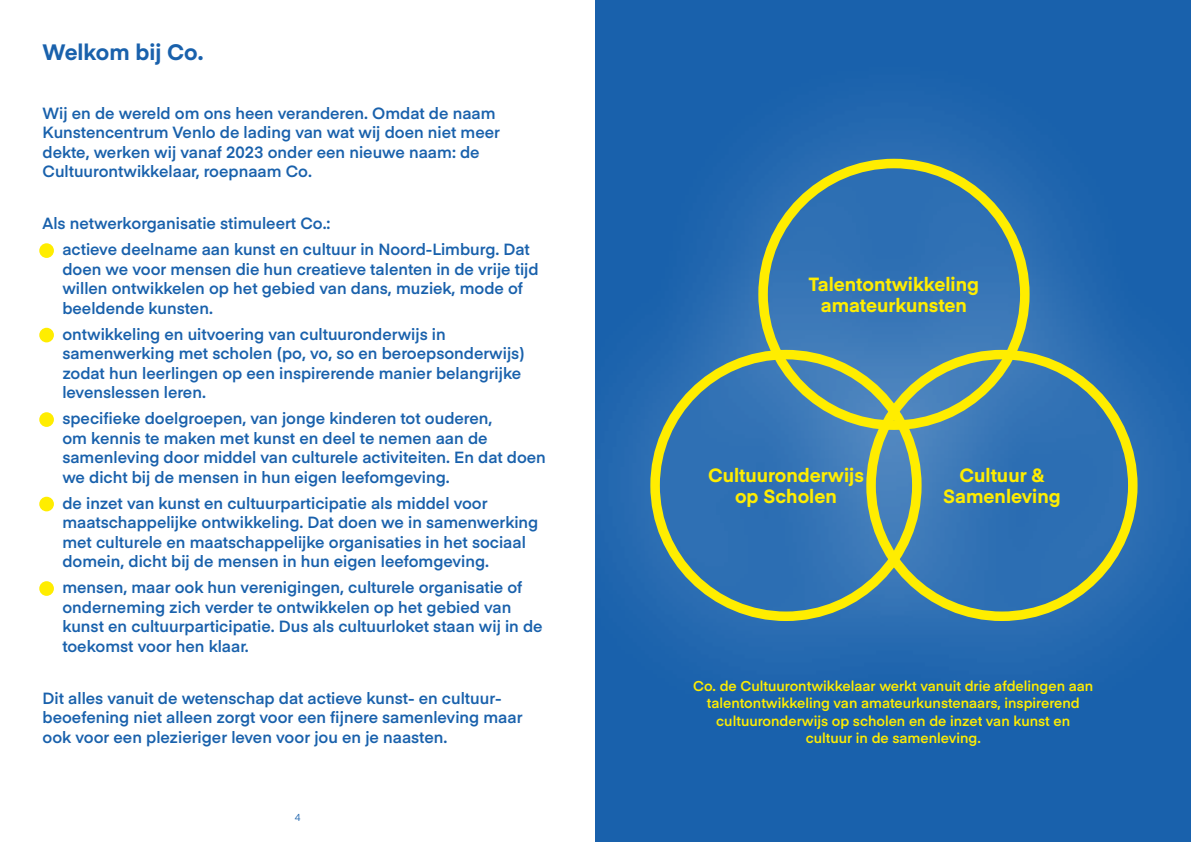
<style>
.page{position:relative;width:1191px;height:842px;background:#fff}
.page>*{position:absolute;margin:0;border:0;box-sizing:border-box;transform-origin:0 0}
.t1{font:700 22px "Eina 01";color:#1961ac}
.t2{font:700 18.9px/21.2px "Eina 01";color:#ffed00;text-align:center}
.t3{font:600 16px/19.5px "Eina 01";color:#1961ac}
.t4{font:600 14px/17.1px "Eina 01";color:#ffed00;text-align:center}
.t5{font:10px "Eina 01";color:#1961ac}
</style>
<div class="page">
<div style="left:595px;top:0;width:596px;height:842px;background:#1961ac"></div>
<svg style="left:609px;top:119px;width:571px;height:543px;fill:#2c6eb2"></svg>
<div style="left:758px;top:159px;width:271px;height:271px;border:10px solid #ffed00;border-radius:50%"></div>
<div style="left:650px;top:350px;width:271px;height:271px;border:10px solid #ffed00;border-radius:50%"></div>
<div style="left:866px;top:350px;width:271px;height:271px;border:10px solid #ffed00;border-radius:50%"></div>
<div style="left:39px;top:243px;width:15px;height:15px;background:#ffed00;border-radius:50%"></div>
<div style="left:39px;top:328px;width:15px;height:14px;background:#ffed00;border-radius:50%"></div>
<div style="left:39px;top:412px;width:15px;height:15px;background:#ffed00;border-radius:50%"></div>
<div style="left:39px;top:497px;width:15px;height:14px;background:#ffed00;border-radius:50%"></div>
<div style="left:39px;top:581px;width:15px;height:15px;background:#ffed00;border-radius:50%"></div>
<h1 class="t1" style="left:43px;top:36px;width:162px">Welkom bij Co.</h1>
<p class="t3" style="left:43px;top:102px;width:459px">Wij en de wereld om ons heen veranderen. Omdat de naam Kunstencentrum Venlo de lading van wat wij doen niet meer dekte, werken wij vanaf 2023 onder een nieuwe naam: de Cultuurontwikkelaar, roepnaam Co.</p>
<p class="t3" style="left:62px;top:209px;width:469px;line-height:26px;text-indent:-20px">Als netwerkorganisatie stimuleert Co.:<br>actieve deelname aan kunst en cultuur in Noord-Limburg. Dat</p>
<p class="t3" style="left:62px;top:258px;width:478px">doen we voor mensen die hun creatieve talenten in de vrije tijd willen ontwikkelen op het gebied van dans, muziek, mode of beeldende kunsten.</p>
<p class="t3" style="left:62px;top:323px;width:464px">ontwikkeling en uitvoering van cultuuronderwijs in samenwerking met scholen (po, vo, so en beroepsonderwijs) zodat hun leerlingen op een inspirerende manier belangrijke levenslessen leren.</p>
<p class="t3" style="left:62px;top:408px;width:485px">specifieke doelgroepen, van jonge kinderen tot ouderen,<br>om kennis te maken met kunst en deel te nemen aan de samenleving door middel van culturele activiteiten. En dat doen we dicht bij de mensen in hun eigen leefomgeving.</p>
<p class="t3" style="left:62px;top:492px;width:477px">de inzet van kunst en cultuurparticipatie als middel voor maatschappelijke ontwikkeling. Dat doen we in samenwerking met culturele en maatschappelijke organisaties in het sociaal domein, dicht bij de mensen in hun eigen leefomgeving.</p>
<p class="t3" style="left:62px;top:577px;width:482px">mensen, maar ook hun verenigingen, culturele organisatie of onderneming zich verder te ontwikkelen op het gebied van kunst en cultuurparticipatie. Dus als cultuurloket staan wij in de toekomst voor hen klaar.</p>
<p class="t3" style="left:43px;top:687px;width:481px">Dit alles vanuit de wetenschap dat actieve kunst- en cultuur&shy;beoefening niet alleen zorgt voor een fijnere samenleving maar ook voor een plezieriger leven voor jou en je naasten.</p>
<p class="t5" style="left:295px;top:809px;width:7px">4</p>
<p class="t2" style="left:809px;top:273px;width:171px">Talentontwikkeling amateurkunsten</p>
<p class="t2" style="left:708px;top:464px;width:157px">Cultuuronderwijs op Scholen</p>
<p class="t2" style="left:943px;top:464px;width:119px">Cultuur &amp;<br>Samenleving</p>
<p class="t4" style="left:693px;top:677px;width:402px">Co. de Cultuurontwikkelaar werkt vanuit drie afdelingen aan talentontwikkeling van amateurkunstenaars, inspirerend cultuuronderwijs op scholen en de inzet van kunst en cultuur in de samenleving.</p>
</div>
